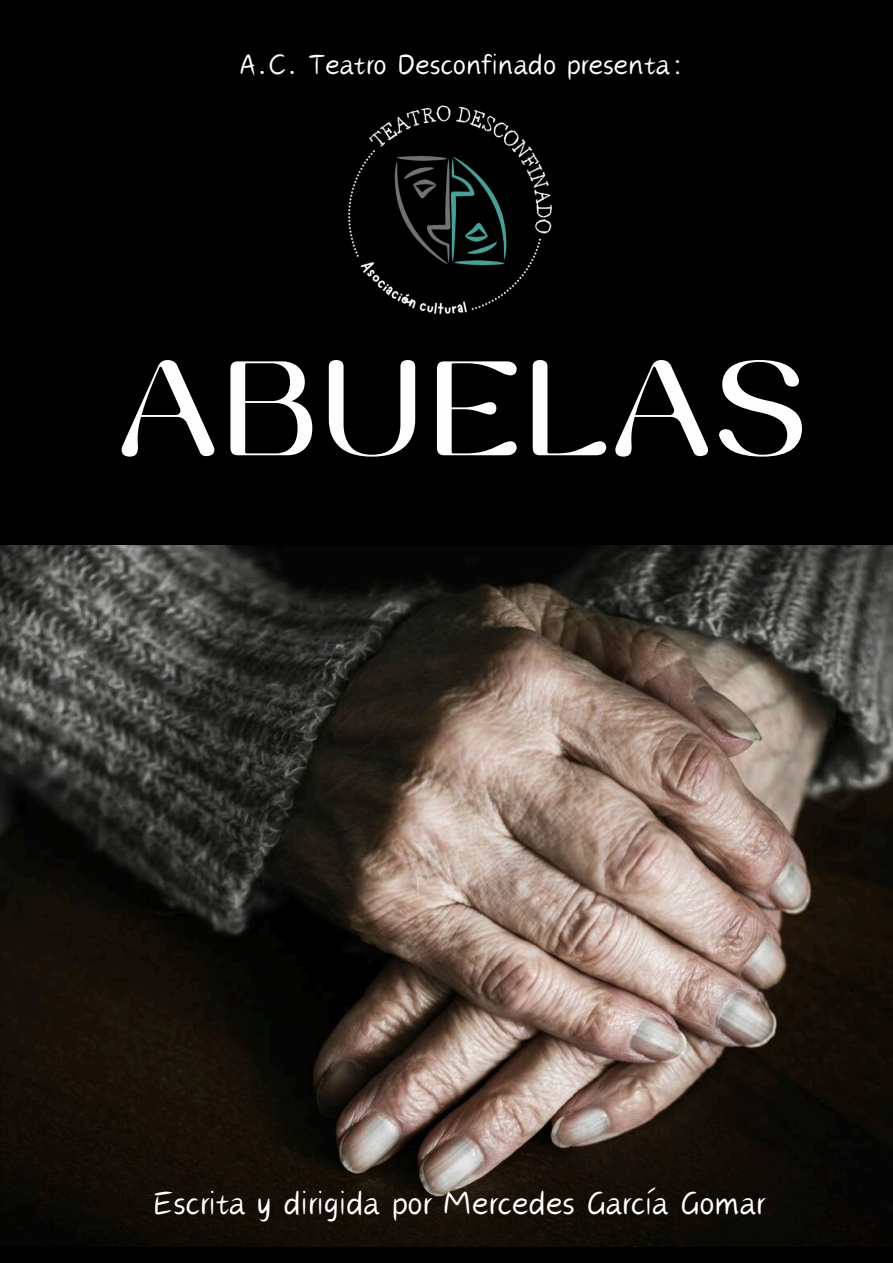
<style>
.page{position:relative;width:893px;height:1263px;background:#000}
.page>*{position:absolute;margin:0;border:0;box-sizing:border-box;transform-origin:0 0}
.t1{font:134.1px "Yodnam";color:#fffefe}
.t2{font:48px "Canva Breeze";color:#fff}
.t3{font:42px "Canva Breeze";color:#fffefe}
</style>
<div class="page">
<img style="left:0;top:545px;width:893px;height:702px">
<img style="left:348px;top:105px;width:204px;height:210px">
<h1 class="t3" style="left:239px;top:45px;width:448px">A.C. Teatro Desconfinado presenta:</h1>
<p class="t1" style="left:116px;top:348px;width:693px">ABUELAS</p>
<h2 class="t2" style="left:152px;top:1180px;width:614px">Escrita y dirigida por Mercedes García Gomar</h2>
</div>
